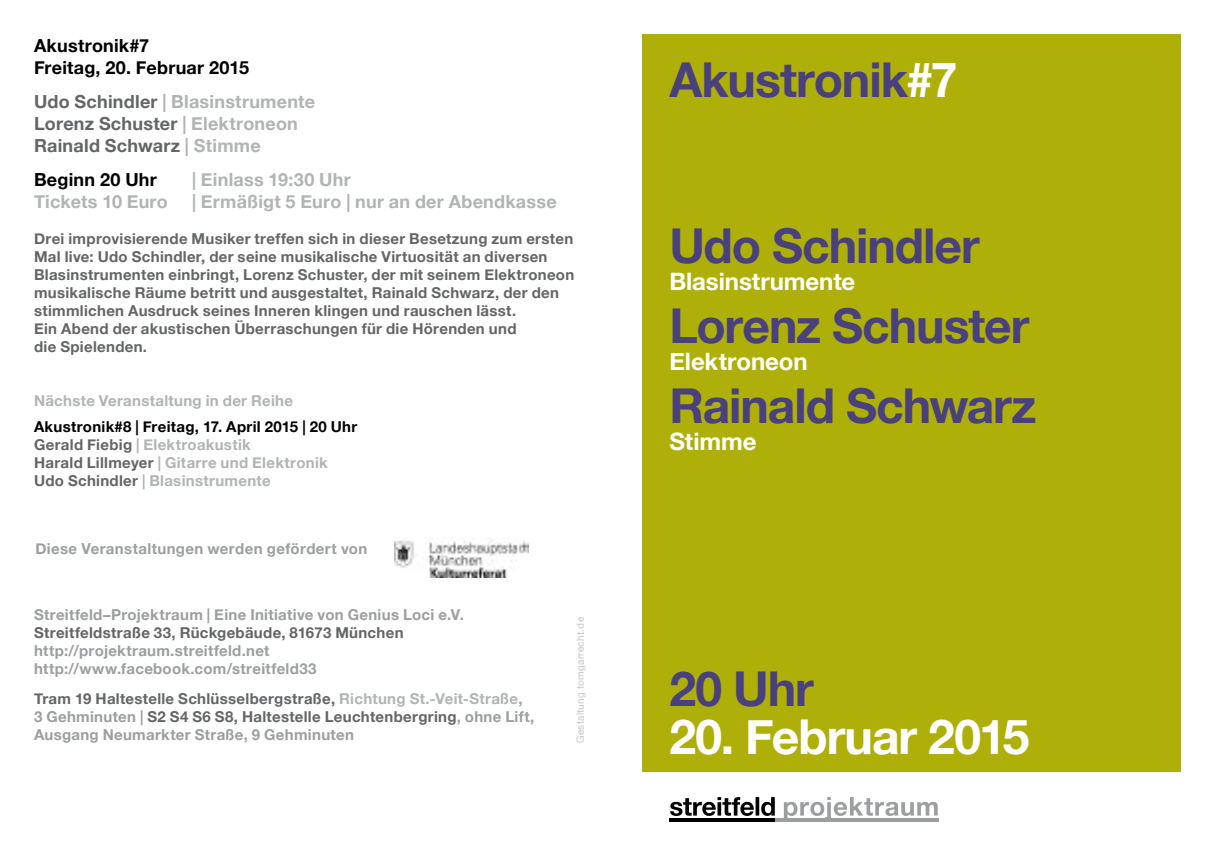
<style>
.page{position:relative;width:1214px;height:851px;background:#fff}
.page>*{position:absolute;margin:0;border:0;box-sizing:border-box;transform-origin:0 0}
.t1{font:700 48px/80px "Helvetica Neue";letter-spacing:-.02em;color:#49407e}
.t2{font:700 48px "Helvetica Neue";letter-spacing:-.02em;color:#fff}
.t3{font:700 24px "Helvetica Neue";letter-spacing:-.005em;color:#fff}
.t4{font:700 18px/22px "Helvetica Neue";letter-spacing:.015em;color:#646567}
.t5{font:700 18px "Helvetica Neue";letter-spacing:.015em;color:#b1b3b4}
.t6{font:700 18px/22px "Helvetica Neue";letter-spacing:.015em;color:#000}
.t7{font:700 15px/18px "Helvetica Neue";letter-spacing:.02em;color:#646567}
.t8{font:700 15px/18px "Helvetica Neue";letter-spacing:.02em;color:#9c9e9f}
.t9{font:700 15px/18px "Helvetica Neue";letter-spacing:.02em;color:#b1b3b4}
.t10{font:10px "Helvetica Neue";letter-spacing:.025em;color:#c6c7c8}
.s1{color:#b1b3b4}
.s2{color:#000}
.s3{color:#646567}
.s4{color:#9c9e9f}
.s5{color:#fff}
</style>
<div class="page">
<div style="left:641px;top:35px;width:539px;height:737px;background:#afaf09"></div>
<svg style="left:783px;top:797px;width:154px;height:21px"></svg>
<svg style="left:670px;top:797px;width:104px;height:18px"></svg>
<hr style="left:669px;top:818px;width:106px;height:3px;background:#000">
<hr style="left:775px;top:818px;width:164px;height:3px;background:#9c9e9f">
<img style="left:394px;top:539px;width:134px;height:38px">
<p class="t6" style="left:34px;top:35px;width:216px">Akustronik#7<br>Freitag, 20. Februar 2015</p>
<p class="t4" style="left:34px;top:91px;width:282px">Udo Schindler <span class="s1">| Blasinstrumente<br></span>Lorenz Schuster <span class="s1">| Elektroneon<br></span>Rainald Schwarz <span class="s1">| Stimme</span></p>
<p class="t6" style="left:34px;top:169px;width:124px">Beginn 20 Uhr</p>
<p class="t5" style="left:192px;top:165px;width:160px">| Einlass 19:30 Uhr</p>
<p class="t5" style="left:34px;top:187px;width:135px">Tickets 10 Euro</p>
<p class="t5" style="left:192px;top:187px;width:366px">| Ermäßigt 5 Euro | nur an der Abendkasse</p>
<p class="t7" style="left:34px;top:230px;width:541px">Drei improvisierende Musiker treffen sich in dieser Besetzung zum ersten Mal live: Udo Schindler, der seine musikalische Virtuosität an diversen Blasinstrumenten einbringt, Lorenz Schuster, der mit seinem Elektroneon musikalische Räume betritt und ausgestaltet, Rainald Schwarz, der den stimmlichen Ausdruck seines Inneren klingen und rauschen lässt.<br>Ein Abend der akustischen Überraschungen für die Hörenden und<br>die Spielenden.</p>
<p class="t9" style="left:34px;top:392px;width:260px">Nächste Veranstaltung in der Reihe</p>
<p class="t9" style="left:34px;top:418px;width:325px"><span class="s2">Akustronik#8 | Freitag, 17. April 2015 | 20 Uhr </span><span class="s3">Gerald Fiebig</span> | Elektroakustik<br><span class="s3">Harald Lillmeyer</span> | Gitarre und Elektronik <span class="s3">Udo Schindler</span> | Blasinstrumente</p>
<p class="t8" style="left:35px;top:540px;width:333px">Diese Veranstaltungen werden gefördert von</p>
<p class="t8" style="left:34px;top:606px;width:431px">Streitfeld–Projektraum | Eine Initiative von Genius Loci e.V.</p>
<p class="t7" style="left:34px;top:624px;width:371px">Streitfeldstraße 33, Rückgebäude, 81673 München</p>
<p class="t8" style="left:34px;top:642px;width:284px">http://projektraum.streitfeld.net http://www.facebook.com/streitfeld33</p>
<p class="t7" style="left:34px;top:690px;width:502px">Tram 19 Haltestelle Schlüsselbergstraße, <span class="s1">Richtung St.-Veit-Straße</span><span class="s4">,<br>3 Gehminuten |</span> S2 S4 S6 S8, Haltestelle Leuchtenbergring<span class="s4">, ohne Lift,<br>Ausgang Neumarkter Straße, 9 Gehminuten</span></p>
<p class="t10" style="left:573px;top:743px;width:128px;rotate:-90deg">Gestaltung tomgarrecht.de</p>
<h1 class="t1" style="left:669px;top:41px;width:289px">Akustronik<span class="s5">#7</span></h1>
<h1 class="t1" style="left:669px;top:207px;width:368px">Udo Schindler<br>Lorenz Schuster<br>Rainald Schwarz</h1>
<h2 class="t3" style="left:669px;top:262px;width:187px">Blasinstrumente</h2>
<h2 class="t3" style="left:669px;top:342px;width:140px">Elektroneon</h2>
<h2 class="t3" style="left:669px;top:422px;width:89px">Stimme</h2>
<h1 class="t1" style="left:669px;top:650px;width:146px">20 Uhr</h1>
<h1 class="t2" style="left:669px;top:699px;width:361px">20. Februar 2015</h1>
</div>
